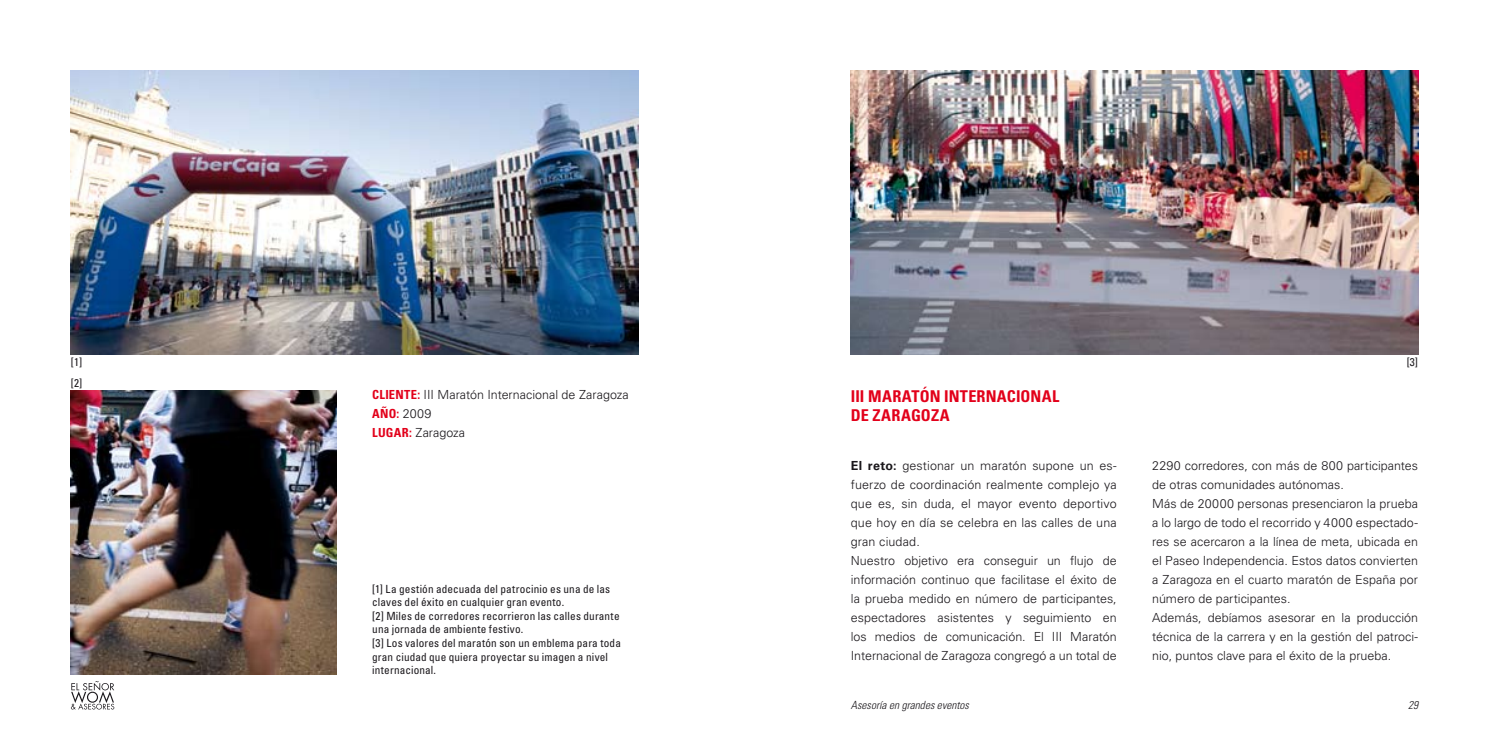
<style>
.page{position:relative;width:1489px;height:745px;background:#fff}
.page>*{position:absolute;margin:0;border:0;box-sizing:border-box;transform-origin:0 0}
.t1{font:700 condensed 16.25px/19px "Univers LT Std";letter-spacing:.01em;color:#e2001a}
.t2{font:300 12.5px/19px "Univers LT Std";color:#1a171b}
.t3{font:condensed 11.25px/13.5px "Univers LT Std";letter-spacing:.01em;color:#1a171b}
.t4{font:italic 300 condensed 11.25px "Univers LT Std";letter-spacing:.005em;color:#1a171b}
.s1{font-weight:700;font-stretch:condensed;color:#e2001a}
.s2{font-weight:700}
</style>
<div class="page">
<svg style="left:71px;top:681px;width:43px;height:28px"></svg>
<img style="left:850px;top:71px;width:567px;height:283px">
<img style="left:71px;top:390px;width:266px;height:283px">
<img style="left:71px;top:71px;width:567px;height:283px">
<p class="t3" style="left:71px;top:352px;width:13px;line-height:20.1px">[1] [2]</p>
<p class="t3" style="left:1406px;top:355px;width:13px">[3]</p>
<h1 class="t1" style="left:850px;top:386px;width:209px">III MARATÓN INTERNACIONAL<br>DE ZARAGOZA</h1>
<p class="t2" style="left:372px;top:385px;width:258px"><span class="s1">CLIENTE:</span> III Maratón Internacional de Zaragoza<br><span class="s1">AÑO:</span> 2009<br><span class="s1">LUGAR:</span> Zaragoza</p>
<p class="t3" style="left:372px;top:581px;width:250px">[1] La gestión adecuada del patrocinio es una de las claves del éxito en cualquier gran evento.<br>[2] Miles de corredores recorrieron las calles durante una jornada de ambiente festivo.<br>[3] Los valores del maratón son un emblema para toda gran ciudad que quiera proyectar su imagen a nivel internacional.</p>
<p class="t2" style="left:850px;top:456px;width:267px"><span class="s2">El reto:</span> gestionar un maratón supone un es&shy;fuerzo de coordinación realmente complejo ya que es, sin duda, el mayor evento deportivo que hoy en día se celebra en las calles de una gran ciudad.<br>Nuestro objetivo era conseguir un flujo de información continuo que facilitase el éxito de la prueba medido en número de participantes, espectadores asistentes y seguimiento en los medios de comunicación. El III Maratón Internacional de Zaragoza congregó a un total de</p>
<p class="t2" style="left:1152px;top:456px;width:267px">2290 corredores, con más de 800 participantes de otras comunidades autónomas.<br>Más de 20000 personas presenciaron la prueba a lo largo de todo el recorrido y 4000 espectado&shy;res se acercaron a la línea de meta, ubicada en el Paseo Independencia. Estos datos convierten a Zaragoza en el cuarto maratón de España por número de participantes.<br>Además, debíamos asesorar en la producción técnica de la carrera y en la gestión del patroci&shy;nio, puntos clave para el éxito de la prueba.</p>
<p class="t4" style="left:850px;top:698px;width:120px">Asesoría en grandes eventos</p>
<p class="t4" style="left:1407px;top:698px;width:11px">29</p>
</div>
